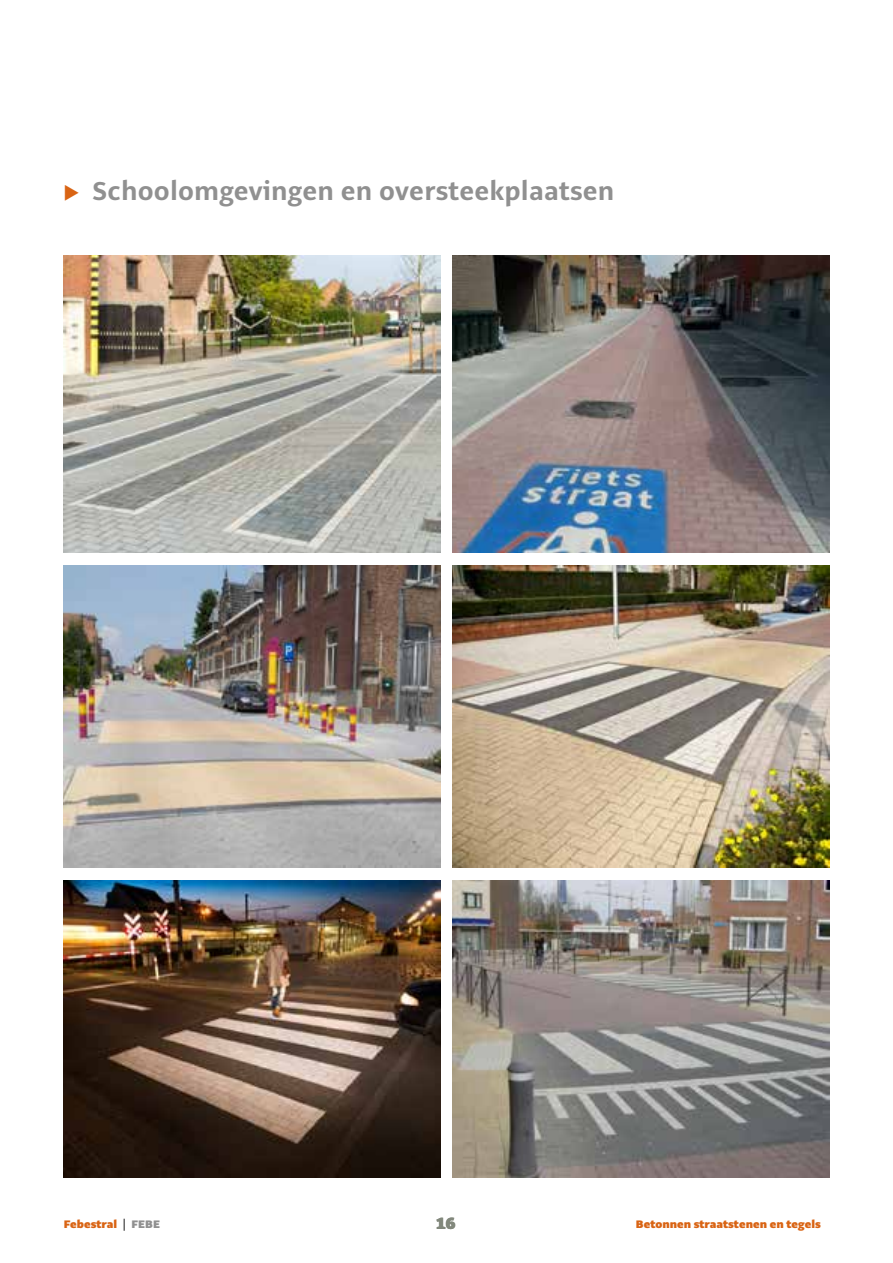
<style>
.page{position:relative;width:893px;height:1263px;background:#fff}
.page>*{position:absolute;margin:0;border:0;box-sizing:border-box;transform-origin:0 0}
.t1{font:700 28.5px "Alto Pro";letter-spacing:.005em;color:#909090}
.t2{font:900 18px "Alto Pro";color:#82887c}
.t3{font:900 12px "Alto Pro";color:#d96414}
.s1{color:#d96414}
.s2{font-weight:400;color:#000}
.s3{color:#909090}
</style>
<div class="page">
<img style="left:64px;top:565px;width:376px;height:303px">
<img style="left:453px;top:565px;width:376px;height:303px">
<img style="left:64px;top:255px;width:376px;height:298px">
<img style="left:453px;top:255px;width:376px;height:298px">
<img style="left:64px;top:880px;width:376px;height:298px">
<img style="left:453px;top:880px;width:376px;height:298px">
<h1 class="t1" style="left:64px;top:173px;width:552px"><span class="s1">▶</span> Schoolomgevingen en oversteekplaatsen</h1>
<p class="t3" style="left:64px;top:1217px;width:98px">Febestral <span class="s2">|</span> <span class="s3">FEBE</span></p>
<h2 class="t2" style="left:436px;top:1212px;width:21px">16</h2>
<p class="t3" style="left:636px;top:1217px;width:186px">Betonnen straatstenen en tegels</p>
</div>
